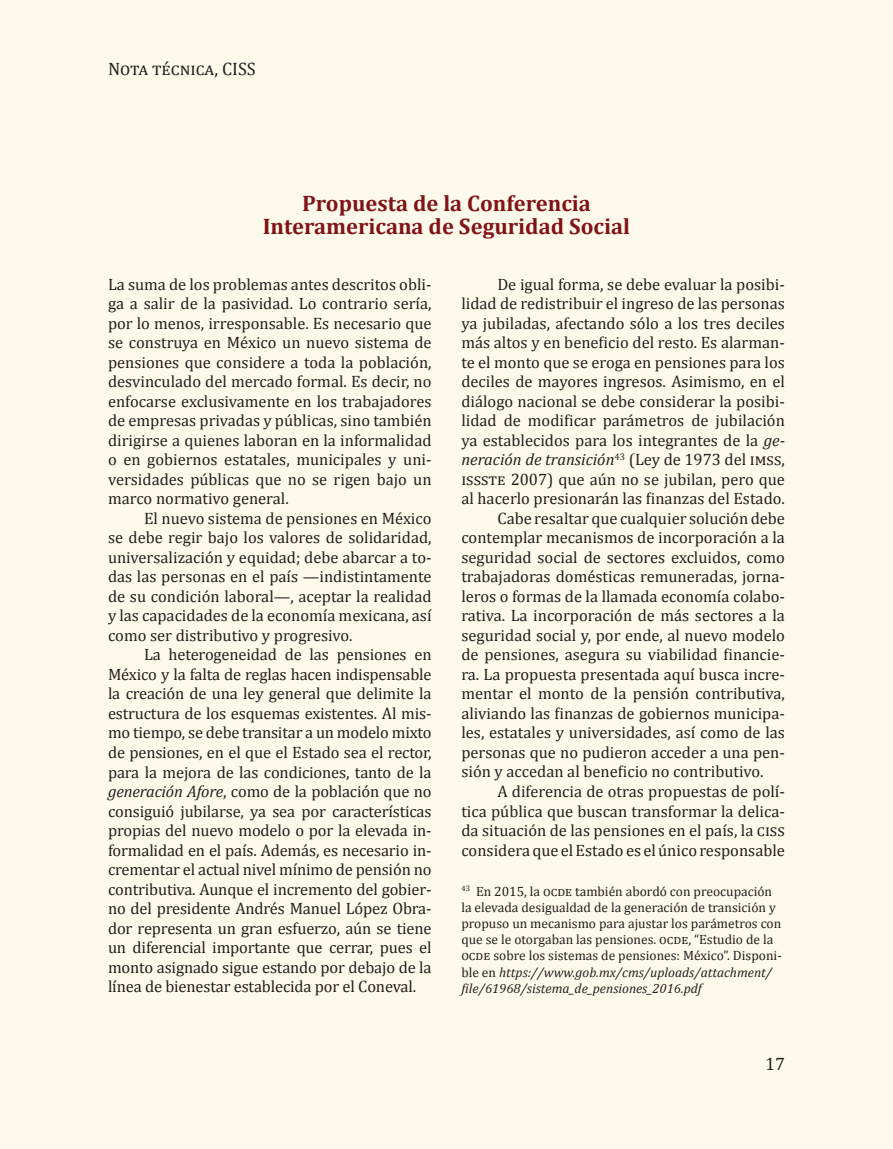
<style>
.page{position:relative;width:893px;height:1149px;background:#fff}
.page>*{position:absolute;margin:0;border:0;box-sizing:border-box;transform-origin:0 0}
.t1{font:700 22.5px/22.5px "Cambria";color:#811316;text-align:center}
.t2{font:18px "Cambria";color:#231f20}
.t3{font:16.5px/19.5px "Cambria";color:#231f20;text-align:justify}
.t4{font:italic 16.5px "Cambria";color:#231f20}
.t5{font:13.5px/16.2px "Cambria";color:#231f20}
.s1{font-style:italic}
.s2{font-style:normal}
</style>
<div class="page">
<div style="left:0;top:0;width:893px;height:1148px;background:#fefaeb"></div>
<p class="t2" style="left:108px;top:58px;width:149px">Nota técnica, CISS</p>
<h1 class="t1" style="left:263px;top:191px;width:369px">Propuesta de la Conferencia<br>Interamericana de Seguridad Social</h1>
<p class="t3" style="left:108px;top:274px;width:325px">La suma de los problemas antes descritos obli&shy;ga a salir de la pasividad. Lo contrario sería, por lo menos, irresponsable. Es necesario que se construya en México un nuevo sistema de pensiones que considere a toda la población, desvinculado del mercado formal. Es decir, no enfocarse exclusivamente en los trabajadores de empresas privadas y públicas, sino también dirigirse a quienes laboran en la informalidad o en gobiernos estatales, municipales y uni&shy;versidades públicas que no se rigen bajo un marco normativo general.</p>
<p class="t3" style="left:108px;top:508px;width:325px;text-indent:36px">El nuevo sistema de pensiones en México se debe regir bajo los valores de solidaridad, universalización y equidad; debe abarcar a to&shy;das las personas en el país —indistintamente de su condición laboral—, aceptar la realidad y las capacidades de la economía mexicana, así como ser distributivo y progresivo.</p>
<p class="t3" style="left:108px;top:645px;width:325px;text-indent:36px">La heterogeneidad de las pensiones en México y la falta de reglas hacen indispensable la creación de una ley general que delimite la estructura de los esquemas existentes. Al mis&shy;mo tiempo, se debe transitar a un modelo mixto de pensiones, en el que el Estado sea el rector, para la mejora de las condiciones, tanto de la <span class="s1">generación Afore</span>, como de la población que no consiguió jubilarse, ya sea por características propias del nuevo modelo o por la elevada in&shy;formalidad en el país. Además, es necesario in&shy;crementar el actual nivel mínimo de pensión no contributiva. Aunque el incremento del gobier&shy;no del presidente Andrés Manuel López Obra&shy;dor representa un gran esfuerzo, aún se tiene un diferencial importante que cerrar, pues el monto asignado sigue estando por debajo de la línea de bienestar establecida por el Coneval.</p>
<p class="t3" style="left:497px;top:274px;width:289px">De igual forma, se debe evaluar la posibi-</p>
<p class="t3" style="left:461px;top:294px;width:325px">lidad de redistribuir el ingreso de las personas</p>
<p class="t3" style="left:461px;top:313px;width:325px">ya jubiladas, afectando sólo a los tres deciles</p>
<p class="t3" style="left:461px;top:333px;width:325px">más altos y en beneficio del resto. Es alarman-</p>
<p class="t3" style="left:461px;top:352px;width:325px">te el monto que se eroga en pensiones para los</p>
<p class="t3" style="left:461px;top:372px;width:325px">deciles de mayores ingresos. Asimismo, en el</p>
<p class="t3" style="left:461px;top:391px;width:325px">diálogo nacional se debe considerar la posibi-</p>
<p class="t3" style="left:461px;top:411px;width:325px">lidad de modificar parámetros de jubilación</p>
<p class="t3" style="left:461px;top:430px;width:325px">ya establecidos para los integrantes de la <span class="s1">ge-</span></p>
<p class="t4" style="left:461px;top:448px;width:325px">neración de transición<sup>43</sup> <span class="s2">(Ley de 1973 del imss,</span></p>
<p class="t3" style="left:461px;top:469px;width:325px">issste 2007) que aún no se jubilan, pero que</p>
<p class="t3" style="left:461px;top:488px;width:325px">al hacerlo presionarán las finanzas del Estado.</p>
<p class="t3" style="left:497px;top:508px;width:289px">Cabe resaltar que cualquier solución debe</p>
<p class="t3" style="left:461px;top:527px;width:325px">contemplar mecanismos de incorporación a la</p>
<p class="t3" style="left:461px;top:547px;width:325px">seguridad social de sectores excluidos, como</p>
<p class="t3" style="left:461px;top:566px;width:325px">trabajadoras domésticas remuneradas, jorna-</p>
<p class="t3" style="left:461px;top:586px;width:325px">leros o formas de la llamada economía colabo-</p>
<p class="t3" style="left:461px;top:605px;width:325px">rativa. La incorporación de más sectores a la</p>
<p class="t3" style="left:461px;top:625px;width:325px">seguridad social y, por ende, al nuevo modelo</p>
<p class="t3" style="left:461px;top:645px;width:325px">de pensiones, asegura su viabilidad financie-</p>
<p class="t3" style="left:461px;top:664px;width:325px">ra. La propuesta presentada aquí busca incre-</p>
<p class="t3" style="left:461px;top:684px;width:325px">mentar el monto de la pensión contributiva,</p>
<p class="t3" style="left:461px;top:703px;width:325px">aliviando las finanzas de gobiernos municipa-</p>
<p class="t3" style="left:461px;top:723px;width:325px">les, estatales y universidades, así como de las</p>
<p class="t3" style="left:461px;top:742px;width:325px">personas que no pudieron acceder a una pen-</p>
<p class="t3" style="left:461px;top:762px;width:304px">sión y accedan al beneficio no contributivo.</p>
<p class="t3" style="left:497px;top:781px;width:289px">A diferencia de otras propuestas de polí-</p>
<p class="t3" style="left:461px;top:801px;width:325px">tica pública que buscan transformar la delica-</p>
<p class="t3" style="left:461px;top:820px;width:325px">da situación de las pensiones en el país, la ciss</p>
<p class="t3" style="left:461px;top:840px;width:325px">considera que el Estado es el único responsable</p>
<p class="t5" style="left:461px;top:882px;width:322px"><sup>43</sup> En 2015, la ocde también abordó con preocupación la elevada desigualdad de la generación de transición y propuso un mecanismo para ajustar los parámetros con que se le otorgaban las pensiones. ocde, “Estudio de la ocde sobre los sistemas de pensiones: México”. Disponi&shy;ble en <span class="s1">https://www.gob.mx/cms/uploads/attachment/ file/61968/sistema_de_pensiones_2016.pdf</span></p>
<p class="t2" style="left:765px;top:1052px;width:21px">17</p>
</div>
